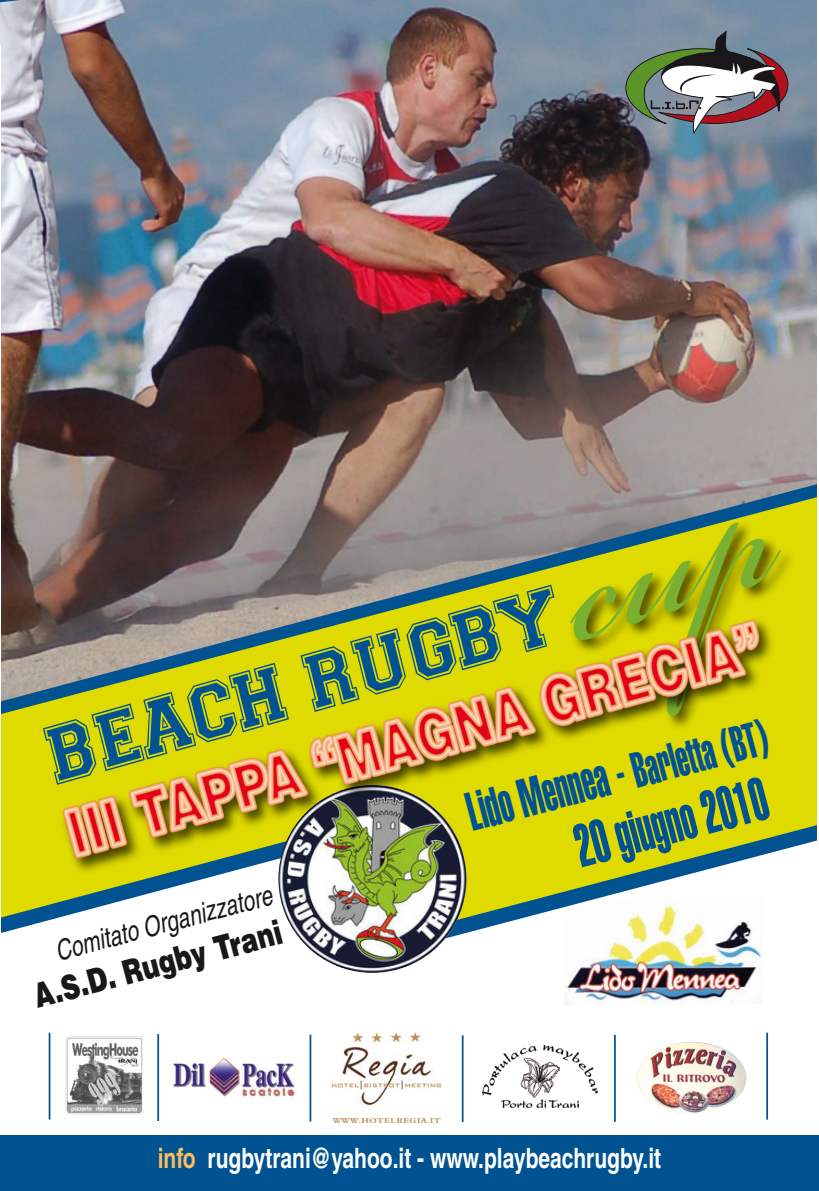
<style>
.page{position:relative;width:819px;height:1191px;background:#fff}
.page>*{position:absolute;margin:0;border:0;box-sizing:border-box;transform-origin:0 0}
.t1{font:900 63px "Helvetica";color:#e2001a;scale:.75 1}
.t2{font:59.32px "Helvetica Extra Compressed";color:#005291;scale:.75 1}
.t3{font:49.35px "Helvetica Extra Compressed";color:#005291;scale:.75 1}
.t4{font:900 33.77px "Helvetica";color:#1a171b;scale:.75 1}
.t5{font:italic 28.18px "Helvetica";color:#1a171b;scale:.75 1}
.t6{font:700 28px "Helvetica";color:#fff;scale:.75 1}
.s1{font-size:53.99px}
.s2{color:#fabe5d}
</style>
<div class="page">
<img style="left:565px;top:961px;width:192px;height:44px">
<svg style="left:304px;top:944px;width:458px;height:17px"></svg>
<img style="left:0;top:0;width:817px;height:496px">
<svg style="left:1px;top:496px;width:816px;height:448px"></svg>
<img style="left:278px;top:785px;width:188px;height:188px;border-radius:94px">
<hr style="left:0;top:46px;width:1px;height:1145px;background:#fff">
<img style="left:66px;top:1036px;width:77px;height:78px">
<img style="left:171px;top:1057px;width:125px;height:41px">
<img style="left:636px;top:1042px;width:110px;height:71px">
<hr style="left:309px;top:1034px;width:2px;height:87px;background:#005291">
<hr style="left:157px;top:1034px;width:2px;height:87px;background:#005291">
<hr style="left:462px;top:1035px;width:1px;height:87px;background:#005291">
<hr style="left:614px;top:1035px;width:1px;height:86px;background:#005291">
<hr style="left:766px;top:1032px;width:2px;height:87px;background:#005291">
<hr style="left:49px;top:1032px;width:1px;height:87px;background:#005291">
<div style="left:0;top:1135px;width:819px;height:56px;background:#005291"></div>
<img style="left:482px;top:1045px;width:115px;height:62px">
<img style="left:520px;top:1057px;width:39px;height:40px">
<img style="left:332px;top:1032px;width:108px;height:90px">
<img style="left:563px;top:515px;width:237px;height:83px">
<img style="left:1px;top:598px;width:816px;height:313px">
<svg style="left:43px;top:521px;width:738px;height:343px;background:#a6a539"></svg>
<svg style="left:625px;top:32px;width:163px;height:104px"></svg>
<h1 class="t1" style="left:57px;top:792px;width:958px;rotate:-15deg">III TAPPA “MAGNA GRECIA”</h1>
<h3 class="t3" style="left:461px;top:786px;width:414px;rotate:-15deg"><span class="s1">Lido Mennea -</span> Barletta (BT)</h3>
<h2 class="t2" style="left:567px;top:813px;width:264px;rotate:-15deg">20 giugno 2010</h2>
<p class="t5" style="left:52px;top:935px;width:299px;rotate:-15deg">Comitato Organizzatore</p>
<p class="t4" style="left:29px;top:975px;width:342px;rotate:-15deg">A.S.D. Rugby Trani</p>
<p class="t6" style="left:158px;top:1141px;width:672px"><span class="s2">info</span> rugbytrani@yahoo.it - www.playbeachrugby.it</p>
</div>
